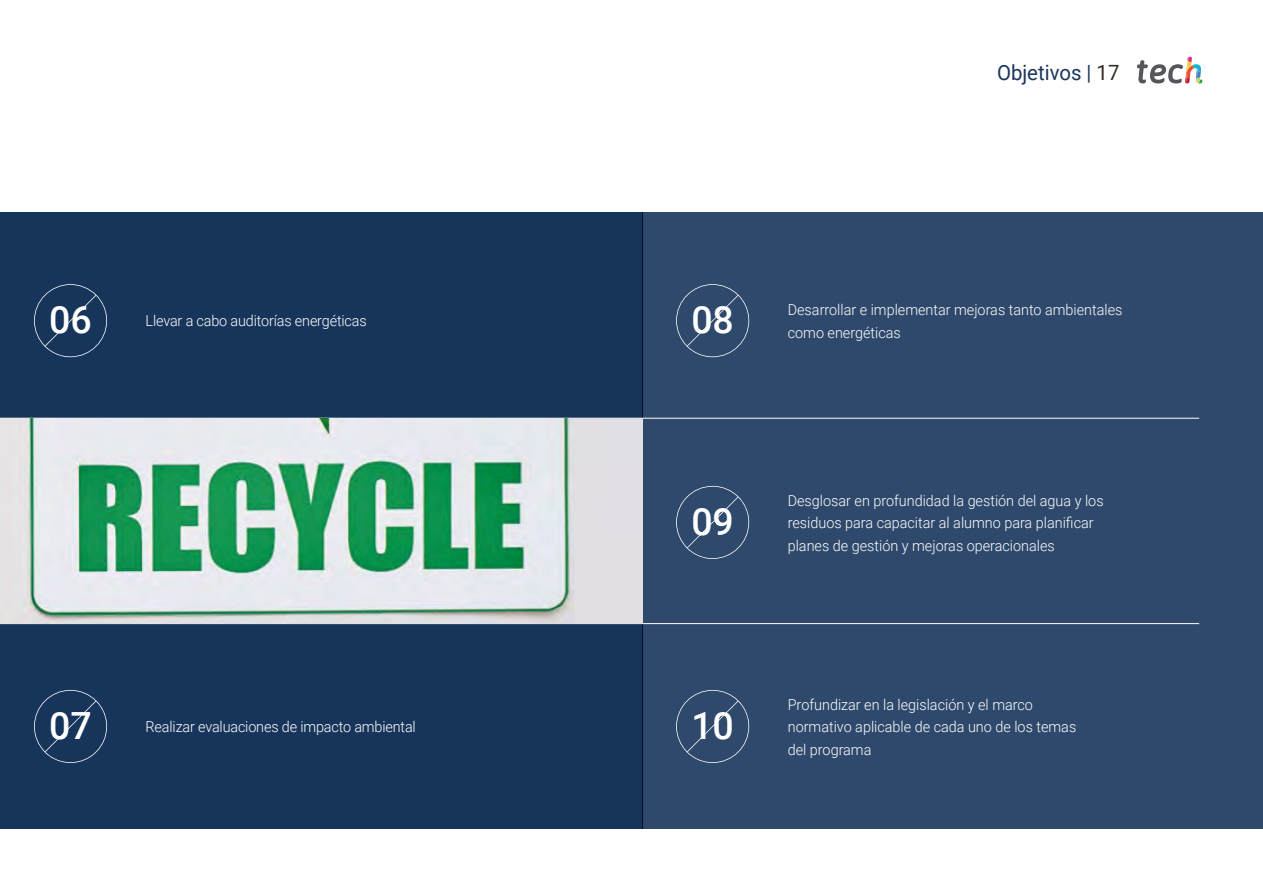
<style>
.page{position:relative;width:1263px;height:893px;background:#fff}
.page>*{position:absolute;margin:0;border:0;box-sizing:border-box;transform-origin:0 0}
.t1{font:500 37.5px "Roboto";color:#fff}
.t2{font:21px "Roboto";color:#1a355c}
.t3{font:300 15px/22.5px "Roboto";color:#fff;scale:.96 1}
.s1{color:#312e20}
</style>
<div class="page">
<svg style="left:1137px;top:57px;width:65px;height:27px"></svg>
<div style="left:0;top:213px;width:642px;height:616px;background:#17355b"></div>
<div style="left:642px;top:213px;width:621px;height:616px;background:#2e496b"></div>
<svg style="left:34px;top:284px;width:73px;height:73px"></svg>
<svg style="left:34px;top:690px;width:73px;height:73px"></svg>
<svg style="left:676px;top:284px;width:73px;height:73px"></svg>
<hr style="left:0;top:418px;width:1199px;height:1px;background:#fff">
<hr style="left:0;top:623px;width:1199px;height:1px;background:#fff">
<img style="left:0;top:418px;width:642px;height:205px">
<svg style="left:676px;top:486px;width:73px;height:73px"></svg>
<svg style="left:676px;top:690px;width:73px;height:73px"></svg>
<h1 class="t1" style="left:49px;top:294px;width:44px">06</h1>
<p class="t3" style="left:146px;top:309px;width:232px">Llevar a cabo auditorías energéticas</p>
<h1 class="t1" style="left:49px;top:699px;width:44px">07</h1>
<p class="t3" style="left:146px;top:715px;width:283px">Realizar evaluaciones de impacto ambiental</p>
<h2 class="t2" style="left:997px;top:57px;width:124px">Objetivos | <span class="s1">17</span></h2>
<h1 class="t1" style="left:691px;top:294px;width:44px">08</h1>
<p class="t3" style="left:788px;top:298px;width:350px">Desarrollar e implementar mejoras tanto ambientales como energéticas</p>
<h1 class="t1" style="left:691px;top:495px;width:44px">09</h1>
<p class="t3" style="left:788px;top:488px;width:330px">Desglosar en profundidad la gestión del agua y los residuos para capacitar al alumno para planificar planes de gestión y mejoras operacionales</p>
<h1 class="t1" style="left:691px;top:699px;width:44px">10</h1>
<p class="t3" style="left:788px;top:692px;width:302px">Profundizar en la legislación y el marco normativo aplicable de cada uno de los temas del programa</p>
</div>
